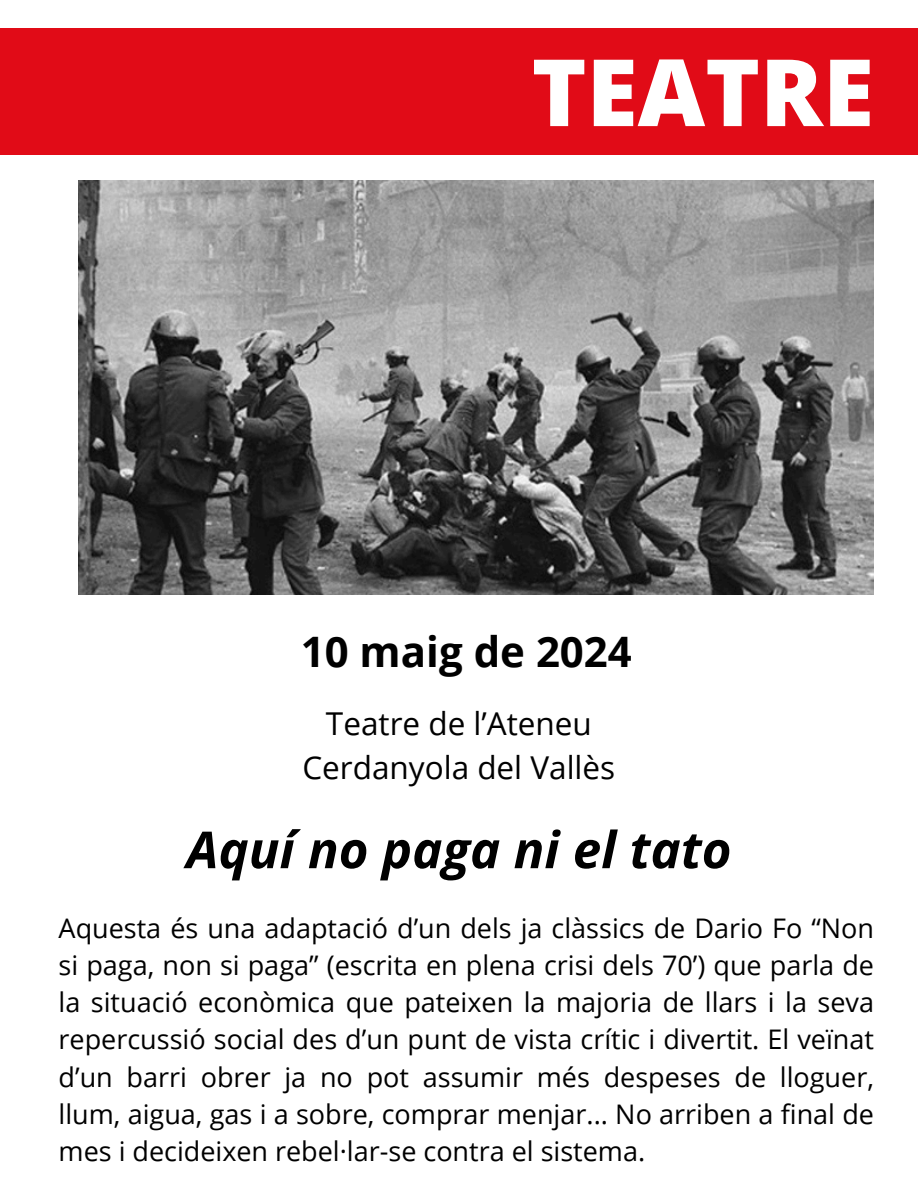
<style>
.page{position:relative;width:918px;height:1188px;background:#fff}
.page>*{position:absolute;margin:0;border:0;box-sizing:border-box;transform-origin:0 0}
.t1{font:800 93px "Open Sans";color:#fff}
.t2{font:italic 700 51px "Open Sans";color:#000}
.t3{font:700 42px "Open Sans";color:#000}
.t4{font:31.5px/43.8px "Open Sans";color:#000;text-align:center}
.t5{font:27px/37.2px "Open Sans";color:#000;text-align:justify}
</style>
<div class="page">
<div style="left:0;top:28px;width:918px;height:127px;background:#e10b17"></div>
<img style="left:79px;top:180px;width:795px;height:414px">
<p class="t1" style="left:532px;top:27px;width:344px">TEATRE</p>
<h3 class="t3" style="left:301px;top:623px;width:333px">10 maig de 2024</h3>
<h4 class="t4" style="left:302px;top:701px;width:314px">Teatre de l’Ateneu<br>Cerdanyola del Vallès</h4>
<h2 class="t2" style="left:186px;top:814px;width:547px">Aquí no paga ni el tato</h2>
<p class="t5" style="left:59px;top:909px;width:817px">Aquesta és una adaptació d’un dels ja clàssics de Dario Fo “Non si paga, non si paga” (escrita en plena crisi dels 70’) que parla de la situació econòmica que pateixen la majoria de llars i la seva repercussió social des d’un punt de vista crític i divertit. El veïnat d’un barri obrer ja no pot assumir més despeses de lloguer, llum, aigua, gas i a sobre, comprar menjar... No arriben a final de mes i decideixen rebel·lar-se contra el sistema.</p>
</div>
